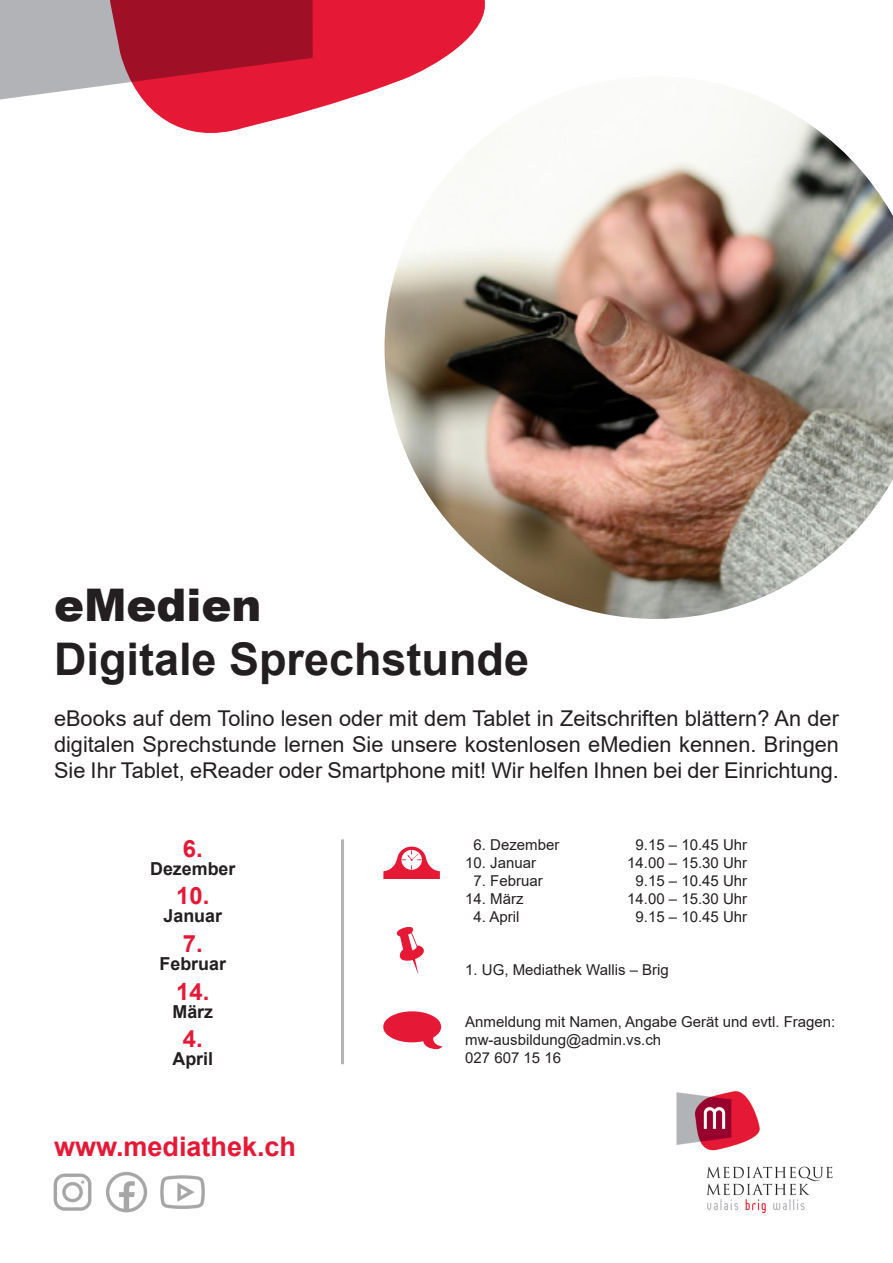
<style>
.page{position:relative;width:893px;height:1263px;background:#fff}
.page>*{position:absolute;margin:0;border:0;box-sizing:border-box;transform-origin:0 0}
.t1{font:700 45px "Arial";color:#231f20}
.t2{font:900 45px "Arial";color:#231f20}
.t3{font:700 27px "Arial";color:#e51836}
.t4{font:700 23.85px "Arial";color:#e51836}
.t5{font:21.75px/26.1px "Arial";color:#231f20;text-align:justify}
.t6{font:700 17.85px "Arial";color:#231f20}
.t7{font:15px "Arial";color:#231f20}
</style>
<div class="page">
<img style="left:676px;top:1091px;width:157px;height:123px">
<img style="left:53px;top:1172px;width:95px;height:41px">
<img style="left:160px;top:1175px;width:45px;height:34px">
<svg style="left:144px;top:0;width:341px;height:133px;fill:#e51836"></svg>
<svg style="left:0;top:0;width:313px;height:101px;background:#b65464"></svg>
<img style="left:384px;top:76px;width:509px;height:543px">
<hr style="left:341px;top:839px;width:3px;height:225px;background:#b2b3b7">
<p class="t2" style="left:54px;top:572px;width:209px">eMedien</p>
<p class="t1" style="left:54px;top:628px;width:477px">Digitale Sprechstunde</p>
<p class="t5" style="left:54px;top:705px;width:786px">eBooks auf dem Tolino lesen oder mit dem Tablet in Zeitschriften blättern? An der digitalen Sprechstunde lernen Sie unsere kostenlosen eMedien kennen. Bringen Sie Ihr Tablet, eReader oder Smartphone mit! Wir helfen Ihnen bei der Einrichtung.</p>
<p class="t4" style="left:183px;top:831px;width:21px">6.</p>
<p class="t6" style="left:150px;top:856px;width:87px">Dezember</p>
<p class="t4" style="left:176px;top:879px;width:35px">10.</p>
<p class="t6" style="left:164px;top:903px;width:60px">Januar</p>
<p class="t4" style="left:183px;top:927px;width:21px">7.</p>
<p class="t6" style="left:160px;top:951px;width:68px">Februar</p>
<p class="t4" style="left:176px;top:974px;width:35px">14.</p>
<p class="t6" style="left:172px;top:999px;width:42px">März</p>
<p class="t4" style="left:183px;top:1022px;width:21px">4.</p>
<p class="t6" style="left:172px;top:1046px;width:42px">April</p>
<h2 class="t3" style="left:54px;top:1127px;width:244px">www.mediathek.ch</h2>
<p class="t7" style="left:473px;top:835px;width:87px">6. Dezember</p>
<p class="t7" style="left:635px;top:835px;width:113px">9.15 – 10.45 Uhr</p>
<p class="t7" style="left:465px;top:853px;width:72px">10. Januar</p>
<p class="t7" style="left:627px;top:853px;width:122px">14.00 – 15.30 Uhr</p>
<p class="t7" style="left:473px;top:871px;width:71px">7. Februar</p>
<p class="t7" style="left:635px;top:871px;width:113px">9.15 – 10.45 Uhr</p>
<p class="t7" style="left:465px;top:889px;width:60px">14. März</p>
<p class="t7" style="left:627px;top:889px;width:122px">14.00 – 15.30 Uhr</p>
<p class="t7" style="left:473px;top:907px;width:47px">4. April</p>
<p class="t7" style="left:635px;top:907px;width:113px">9.15 – 10.45 Uhr</p>
<p class="t7" style="left:465px;top:959px;width:205px">1. UG, Mediathek Wallis – Brig</p>
<p class="t7" style="left:465px;top:1012px;width:372px">Anmeldung mit Namen, Angabe Gerät und evtl. Fragen:</p>
<p class="t7" style="left:465px;top:1030px;width:198px">mw-ausbildung@admin.vs.ch</p>
<p class="t7" style="left:465px;top:1048px;width:97px">027 607 15 16</p>
</div>
